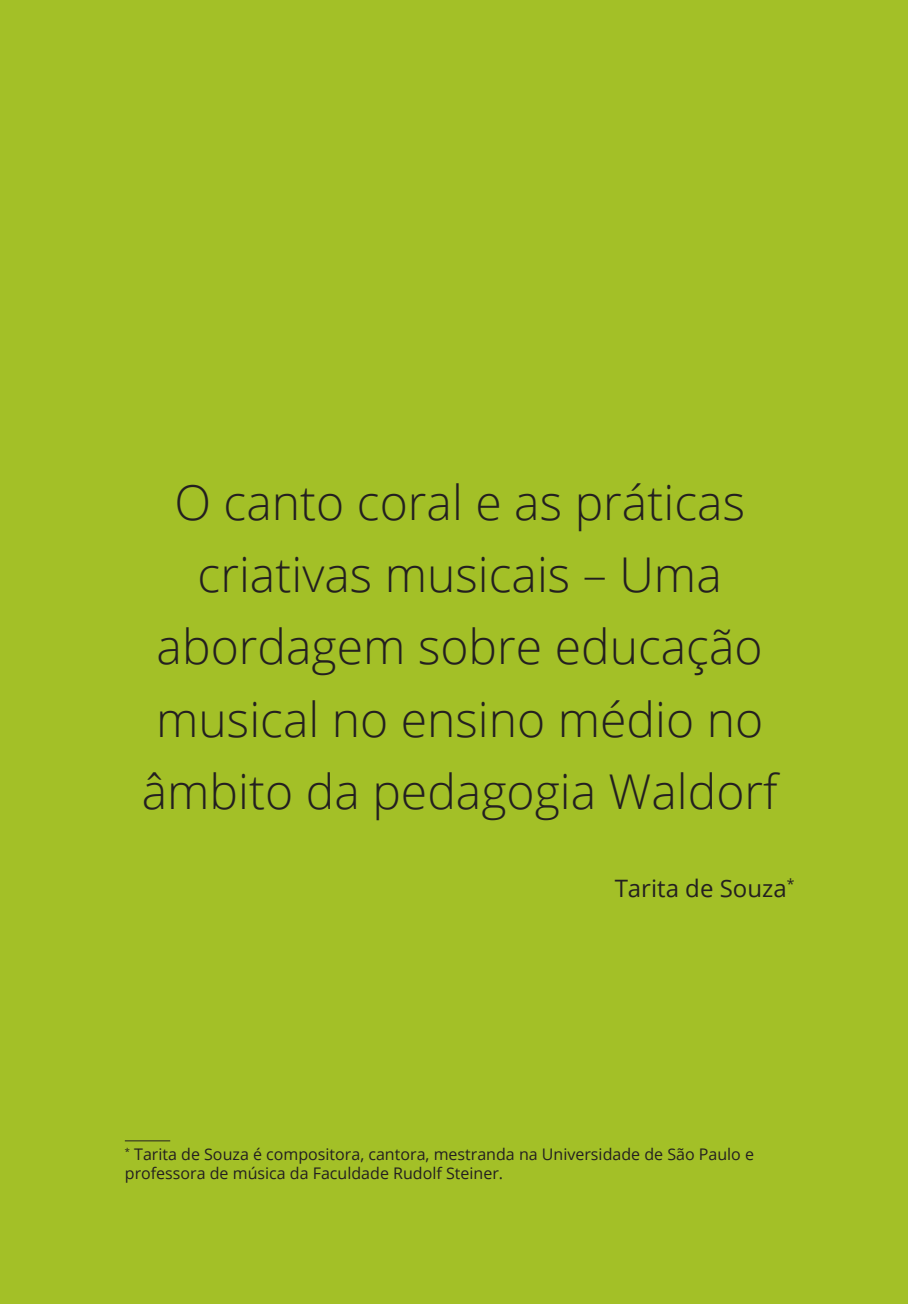
<style>
.page{position:relative;width:908px;height:1304px;background:#fff}
.page>*{position:absolute;margin:0;border:0;box-sizing:border-box;transform-origin:0 0}
.t1{font:300 48px/72px "Open Sans";color:#231f20;text-align:center}
.t2{font:24px "Open Sans";color:#231f20}
.t3{font:16px/19.2px "Open Sans";color:#231f20}
</style>
<div class="page">
<div style="left:0;top:0;width:907px;height:1304px;background:#a3c027"></div>
<hr style="left:125px;top:1140px;width:45px;height:1px;background:#231f20">
<h1 class="t1" style="left:142px;top:466px;width:637px">O canto coral e as práticas criativas musicais – Uma abordagem sobre educação musical no ensino médio no âmbito da pedagogia Waldorf</h1>
<h2 class="t2" style="left:606px;top:871px;width:189px"><sup>1</sup>Tarita de Souza<sup>*</sup></h2>
<p class="t3" style="left:125px;top:1144px;width:630px"><sup>*</sup> Tarita de Souza é compositora, cantora, mestranda na Universidade de São Paulo e professora de música da Faculdade Rudolf Steiner.</p>
</div>
